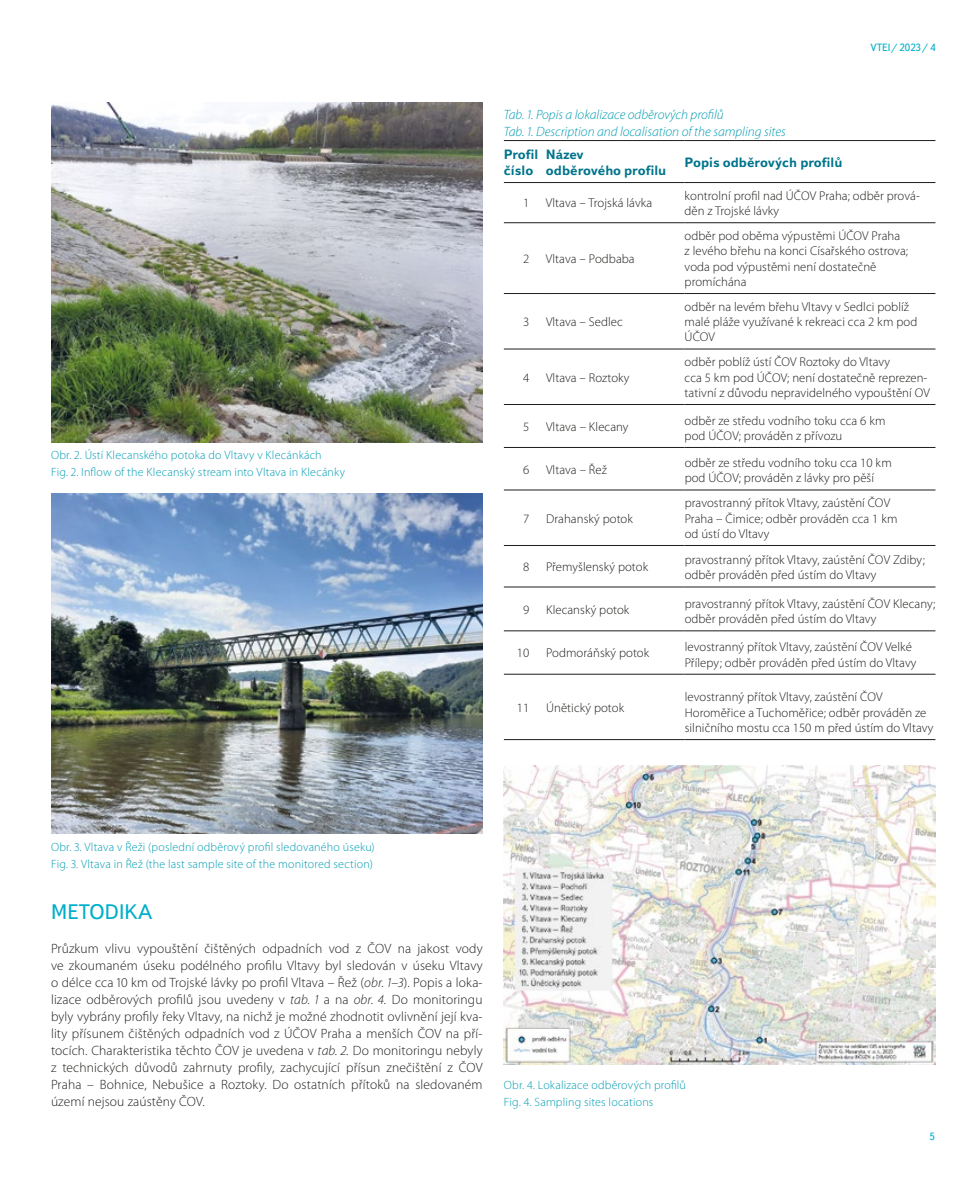
<style>
.page{position:relative;width:978px;height:1191px;background:#fff}
.page>*{position:absolute;margin:0;border:0;box-sizing:border-box;transform-origin:0 0}
.t1{font:21px "Textbook New";letter-spacing:.01em;color:#00afcb}
.t2{font:300 13.5px/17px "Myriad Pro";letter-spacing:.01em;color:#1d1d1b;text-align:justify}
.t3{font:italic 300 13.5px/17px "Myriad Pro";color:#009cb4}
.t4{font:700 13.5px/16.2px "Textbook New";color:#00748c}
.t5{font:300 12.75px/15.3px "Myriad Pro";letter-spacing:.005em;color:#1d1d1b}
.t6{font:300 12px/17px "Myriad Pro";letter-spacing:.015em;color:#009cb4}
.t7{font:10.5px "Textbook New";color:#00afcb}
.s1{font-style:italic}
</style>
<div class="page">
<img style="left:51px;top:102px;width:432px;height:340px">
<img style="left:51px;top:493px;width:432px;height:340px">
<svg style="left:504px;top:141px;width:431px;height:533px"></svg>
<hr style="left:504px;top:182px;width:42px;height:1px;background:#1d1d1b">
<hr style="left:546px;top:182px;width:139px;height:1px;background:#1d1d1b">
<hr style="left:685px;top:182px;width:250px;height:1px;background:#1d1d1b">
<hr style="left:504px;top:222px;width:42px;height:1px;background:#1d1d1b">
<hr style="left:546px;top:222px;width:139px;height:1px;background:#1d1d1b">
<hr style="left:685px;top:222px;width:250px;height:1px;background:#1d1d1b">
<hr style="left:504px;top:293px;width:42px;height:1px;background:#1d1d1b">
<hr style="left:546px;top:293px;width:139px;height:1px;background:#1d1d1b">
<hr style="left:685px;top:293px;width:250px;height:1px;background:#1d1d1b">
<hr style="left:504px;top:349px;width:42px;height:1px;background:#1d1d1b">
<hr style="left:546px;top:349px;width:139px;height:1px;background:#1d1d1b">
<hr style="left:685px;top:349px;width:250px;height:1px;background:#1d1d1b">
<hr style="left:504px;top:404px;width:42px;height:1px;background:#1d1d1b">
<hr style="left:546px;top:404px;width:139px;height:1px;background:#1d1d1b">
<hr style="left:685px;top:404px;width:250px;height:1px;background:#1d1d1b">
<hr style="left:504px;top:447px;width:42px;height:1px;background:#1d1d1b">
<hr style="left:546px;top:447px;width:139px;height:1px;background:#1d1d1b">
<hr style="left:685px;top:447px;width:250px;height:1px;background:#1d1d1b">
<hr style="left:504px;top:490px;width:42px;height:1px;background:#1d1d1b">
<hr style="left:546px;top:490px;width:139px;height:1px;background:#1d1d1b">
<hr style="left:685px;top:490px;width:250px;height:1px;background:#1d1d1b">
<hr style="left:504px;top:545px;width:42px;height:1px;background:#1d1d1b">
<hr style="left:546px;top:545px;width:139px;height:1px;background:#1d1d1b">
<hr style="left:685px;top:545px;width:250px;height:1px;background:#1d1d1b">
<hr style="left:504px;top:587px;width:42px;height:1px;background:#1d1d1b">
<hr style="left:546px;top:587px;width:139px;height:1px;background:#1d1d1b">
<hr style="left:685px;top:587px;width:250px;height:1px;background:#1d1d1b">
<hr style="left:504px;top:630px;width:42px;height:1px;background:#1d1d1b">
<hr style="left:546px;top:630px;width:139px;height:1px;background:#1d1d1b">
<hr style="left:685px;top:630px;width:250px;height:1px;background:#1d1d1b">
<hr style="left:504px;top:674px;width:42px;height:1px;background:#1d1d1b">
<hr style="left:546px;top:674px;width:139px;height:1px;background:#1d1d1b">
<hr style="left:685px;top:674px;width:250px;height:1px;background:#1d1d1b">
<hr style="left:504px;top:140px;width:42px;height:1px;background:#1d1d1b">
<hr style="left:546px;top:140px;width:139px;height:1px;background:#1d1d1b">
<hr style="left:685px;top:140px;width:250px;height:1px;background:#1d1d1b">
<hr style="left:504px;top:739px;width:42px;height:1px;background:#1d1d1b">
<hr style="left:546px;top:739px;width:139px;height:1px;background:#1d1d1b">
<hr style="left:685px;top:739px;width:250px;height:1px;background:#1d1d1b">
<img style="left:504px;top:765px;width:431px;height:299px">
<p class="t6" style="left:51px;top:447px;width:296px">Obr. 2. Ústí Klecanského potoka do Vltavy v Klecánkách<br>Fig. 2. Inflow of the Klecanský stream into Vltava in Klecánky</p>
<p class="t7" style="left:870px;top:41px;width:67px">VTEI/ 2023/ 4</p>
<p class="t3" style="left:504px;top:106px;width:283px">Tab. 1. Popis a lokalizace odběrových profilů<br>Tab. 1. Description and localisation of the sampling sites</p>
<p class="t4" style="left:504px;top:146px;width:36px">Profil číslo</p>
<p class="t4" style="left:546px;top:146px;width:122px">Název<br>odběrového profilu</p>
<p class="t4" style="left:685px;top:154px;width:159px">Popis odběrových profilů</p>
<p class="t5" style="left:523px;top:195px;width:8px">1</p>
<p class="t5" style="left:546px;top:195px;width:108px">Vltava – Trojská lávka</p>
<p class="t5" style="left:685px;top:188px;width:237px">kontrolní profil nad ÚČOV Praha; odběr prová&shy;děn z Trojské lávky</p>
<p class="t5" style="left:523px;top:251px;width:8px">2</p>
<p class="t5" style="left:546px;top:251px;width:90px">Vltava – Podbaba</p>
<p class="t5" style="left:685px;top:228px;width:225px">odběr pod oběma výpustěmi ÚČOV Praha z levého břehu na konci Císařského ostrova; voda pod výpustěmi není dostatečně promíchána</p>
<p class="t5" style="left:523px;top:314px;width:8px">3</p>
<p class="t5" style="left:546px;top:314px;width:78px">Vltava – Sedlec</p>
<p class="t5" style="left:523px;top:369px;width:8px">4</p>
<p class="t5" style="left:546px;top:369px;width:85px">Vltava – Roztoky</p>
<p class="t5" style="left:685px;top:299px;width:234px">odběr na levém břehu Vltavy v Sedlci poblíž malé pláže využívané k rekreaci cca 2 km pod<br>ÚČOV</p>
<p class="t5" style="left:685px;top:354px;width:247px">odběr poblíž ústí ČOV Roztoky do Vltavy<br>cca 5 km pod ÚČOV; není dostatečně reprezen&shy;tativní z důvodu nepravidelného vypouštění OV</p>
<p class="t5" style="left:523px;top:419px;width:8px">5</p>
<p class="t5" style="left:546px;top:419px;width:84px">Vltava – Klecany</p>
<p class="t5" style="left:685px;top:412px;width:202px">odběr ze středu vodního toku cca 6 km pod ÚČOV; prováděn z přívozu</p>
<p class="t5" style="left:523px;top:461px;width:8px">6</p>
<p class="t5" style="left:546px;top:461px;width:62px">Vltava – Řež</p>
<p class="t5" style="left:685px;top:455px;width:209px">odběr ze středu vodního toku cca 10 km pod ÚČOV; prováděn z lávky pro pěší</p>
<p class="t5" style="left:523px;top:510px;width:8px">7</p>
<p class="t5" style="left:546px;top:510px;width:88px">Drahanský potok</p>
<p class="t5" style="left:685px;top:495px;width:214px">pravostranný přítok Vltavy, zaústění ČOV<br>Praha – Čimice; odběr prováděn cca 1 km od ústí do Vltavy</p>
<p class="t5" style="left:523px;top:559px;width:8px">8</p>
<p class="t5" style="left:546px;top:559px;width:104px">Přemyšlenský potok</p>
<p class="t5" style="left:685px;top:552px;width:242px">pravostranný přítok Vltavy, zaústění ČOV Zdiby; odběr prováděn před ústím do Vltavy</p>
<p class="t5" style="left:523px;top:601px;width:8px">9</p>
<p class="t5" style="left:546px;top:601px;width:85px">Klecanský potok</p>
<p class="t5" style="left:685px;top:596px;width:252px">pravostranný přítok Vltavy, zaústění ČOV Klecany; odběr prováděn před ústím do Vltavy</p>
<p class="t5" style="left:517px;top:645px;width:14px">10</p>
<p class="t5" style="left:546px;top:645px;width:105px">Podmoráňský potok</p>
<p class="t5" style="left:685px;top:639px;width:233px">levostranný přítok Vltavy, zaústění ČOV Velké<br>Přílepy; odběr prováděn před ústím do Vltavy</p>
<p class="t5" style="left:517px;top:699px;width:14px">11</p>
<p class="t5" style="left:546px;top:699px;width:80px">Únětický potok</p>
<p class="t5" style="left:685px;top:689px;width:250px">levostranný přítok Vltavy, zaústění ČOV<br>Horoměřice a Tuchoměřice; odběr prováděn ze silničního mostu cca 150 m před ústím do Vltavy</p>
<p class="t6" style="left:51px;top:838px;width:325px">Obr. 3. Vltava v Řeži (poslední odběrový profil sledovaného úseku)<br>Fig. 3. Vltava in Řež (the last sample site of the monitored section)</p>
<h1 class="t1" style="left:51px;top:898px;width:103px">METODIKA</h1>
<p class="t2" style="left:51px;top:939px;width:433px">Průzkum vlivu vypouštění čištěných odpadních vod z ČOV na jakost vody ve zkoumaném úseku podélného profilu Vltavy byl sledován v úseku Vltavy o délce cca 10 km od Trojské lávky po profil Vltava – Řež (<span class="s1">obr. 1–3</span>). Popis a loka&shy;lizace odběrových profilů jsou uvedeny v <span class="s1">tab. 1</span> a na <span class="s1">obr. 4.</span> Do monitoringu byly vybrány profily řeky Vltavy, na nichž je možné zhodnotit ovlivnění její kva&shy;lity přísunem čištěných odpadních vod z ÚČOV Praha a menších ČOV na pří&shy;tocích. Charakteristika těchto ČOV je uvedena v <span class="s1">tab. 2.</span> Do monitoringu nebyly z technických důvodů zahrnuty profily, zachycující přísun znečištění z ČOV Praha – Bohnice, Nebušice a Roztoky. Do ostatních přítoků na sledovaném území nejsou zaústěny ČOV.</p>
<p class="t6" style="left:504px;top:1076px;width:184px">Obr. 4. Lokalizace odběrových profilů<br>Fig. 4. Sampling sites locations</p>
<p class="t7" style="left:930px;top:1130px;width:7px">5</p>
</div>
